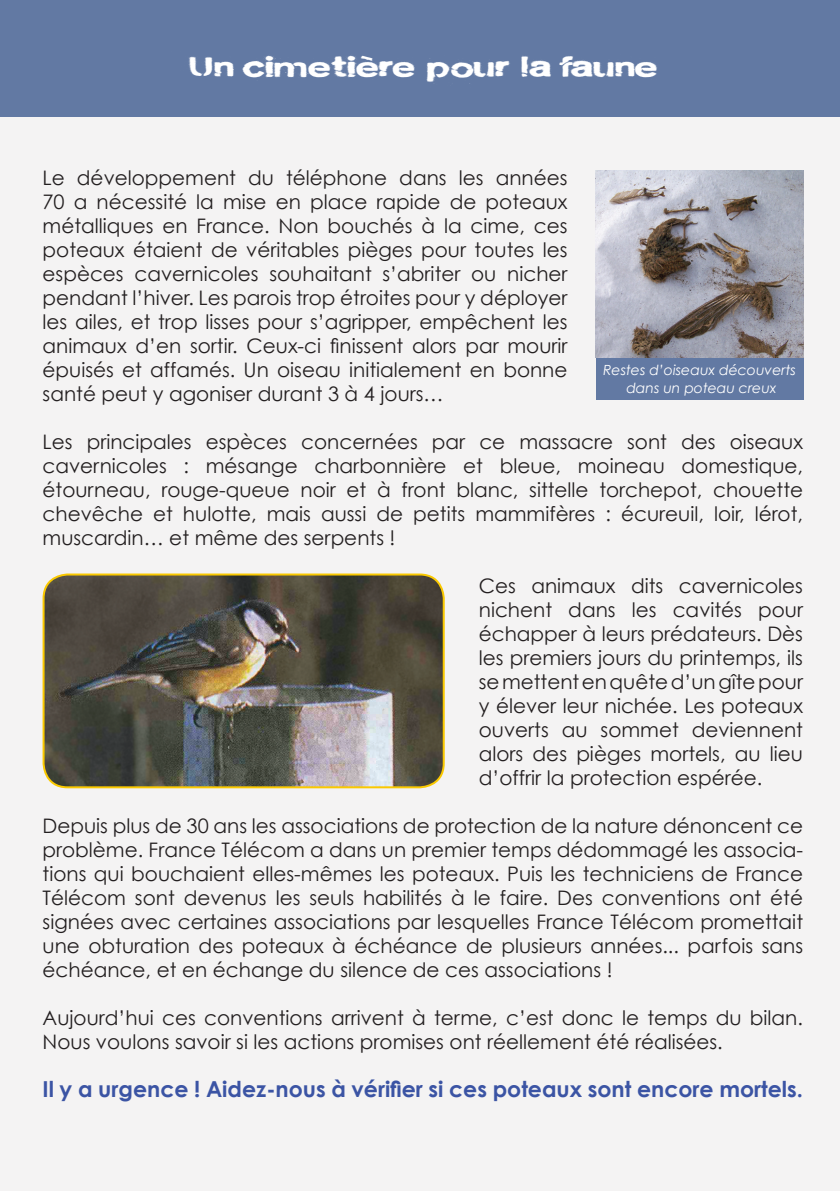
<style>
.page{position:relative;width:840px;height:1191px;background:#fff}
.page>*{position:absolute;margin:0;border:0;box-sizing:border-box;transform-origin:0 0}
.t1{font:30px "cityburn";color:#fff;scale:1.5 1}
.t2{font:700 22px "Century Gothic";color:#3b54a4}
.t3{font:20px/24px "Century Gothic";color:#231f20;text-align:justify}
.t4{font:italic 14px "Century Gothic";color:#fff}
</style>
<div class="page">
<div style="left:0;top:0;width:839px;height:1191px;background:#f4f3f3"></div>
<div style="left:0;top:0;width:839px;height:117px;background:#6279a3"></div>
<div style="left:595px;top:355px;width:207px;height:45px;background:#6279a3"></div>
<img style="left:44px;top:574px;width:399px;height:213px">
<div style="left:43px;top:573px;width:401px;height:215px;border:2px solid #fac900;border-radius:24px"></div>
<img style="left:595px;top:170px;width:207px;height:187px">
<p class="t1" style="left:188px;top:49px;width:314px">Un cimetière pour la faune</p>
<p class="t3" style="left:43px;top:166px;width:526px">Le développement du téléphone dans les années 70 a nécessité la mise en place rapide de poteaux métalliques en France. Non bouchés à la cime, ces poteaux étaient de véritables pièges pour toutes les espèces cavernicoles souhaitant s’abriter ou nicher pendant l’hiver. Les parois trop étroites pour y déployer les ailes, et trop lisses pour s’agripper, empêchent les animaux d’en sortir. Ceux-ci finissent alors par mourir épuisés et affamés. Un oiseau initialement en bonne santé peut y agoniser durant 3 à 4 jours…</p>
<p class="t3" style="left:43px;top:430px;width:761px">Les principales espèces concernées par ce massacre sont des oiseaux cavernicoles : mésange charbonnière et bleue, moineau domestique, étourneau, rouge-queue noir et à front blanc, sittelle torchepot, chouette chevêche et hulotte, mais aussi de petits mammifères : écureuil, loir, lérot, muscardin… et même des serpents !</p>
<p class="t3" style="left:478px;top:574px;width:325px">Ces animaux dits cavernicoles nichent dans les cavités pour échapper à leurs prédateurs. Dès les premiers jours du printemps, ils se mettent en quête d’un gîte pour y élever leur nichée. Les poteaux ouverts au sommet deviennent alors des pièges mortels, au lieu d’offrir la protection espérée.</p>
<p class="t3" style="left:43px;top:814px;width:761px">Depuis plus de 30 ans les associations de protection de la nature dénoncent ce problème. France Télécom a dans un premier temps dédommagé les associa&shy;tions qui bouchaient elles-mêmes les poteaux. Puis les techniciens de France Télécom sont devenus les seuls habilités à le faire. Des conventions ont été signées avec certaines associations par lesquelles France Télécom promettait une obturation des poteaux à échéance de plusieurs années... parfois sans échéance, et en échange du silence de ces associations !</p>
<p class="t3" style="left:43px;top:1006px;width:761px">Aujourd’hui ces conventions arrivent à terme, c’est donc le temps du bilan.<br>Nous voulons savoir si les actions promises ont réellement été réalisées.</p>
<p class="t2" style="left:43px;top:1075px;width:761px">Il y a urgence ! Aidez-nous à vérifier si ces poteaux sont encore mortels.</p>
<p class="t4" style="left:602px;top:361px;width:194px">Restes d’oiseaux découverts</p>
<p class="t4" style="left:626px;top:379px;width:152px">dans un poteau creux</p>
</div>
